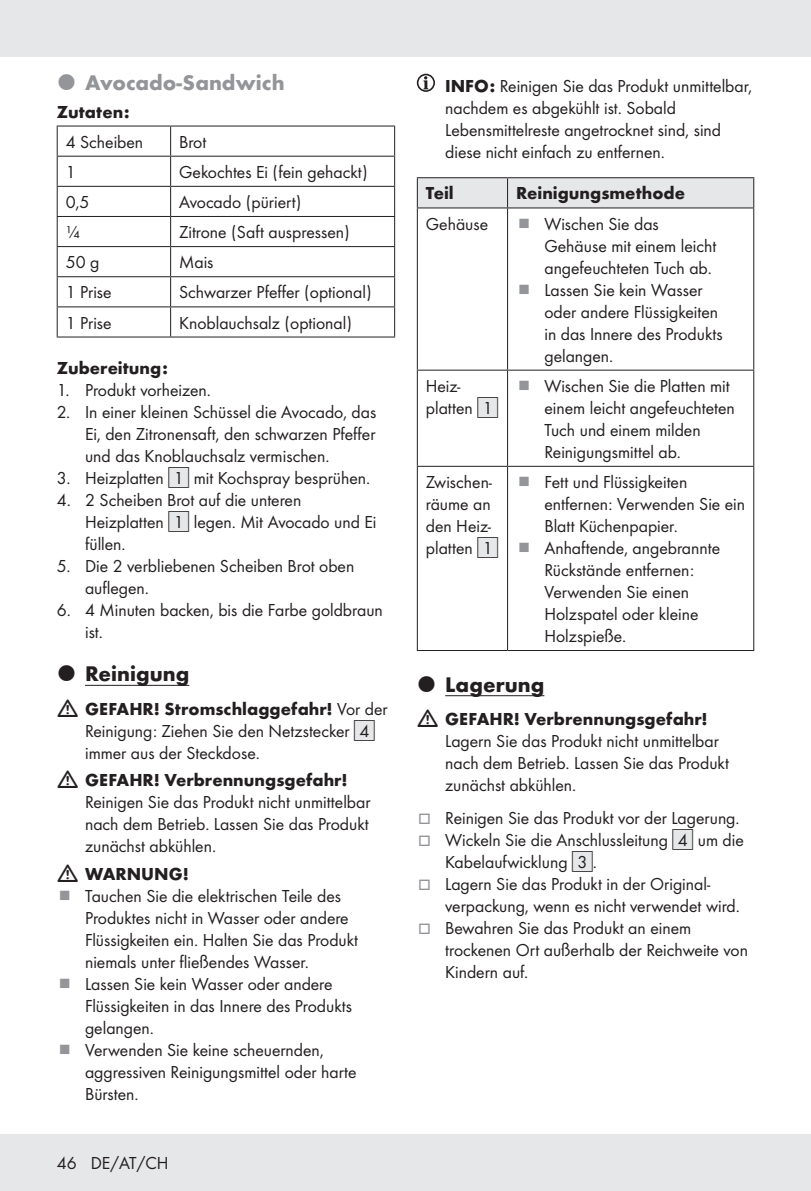
<style>
.page{position:relative;width:811px;height:1191px;background:#fff}
.page>*{position:absolute;margin:0;border:0;box-sizing:border-box;transform-origin:0 0}
.t1{font:700 22px "Futura";color:#231f20}
.t2{font:700 22px "Futura";color:#939598}
.Indent_SB{font:18px/22px "Futura Boo";color:#231f20}
.Body{font:18px/22px "Futura Boo";color:#231f20}
.Headline__Table{font:700 18px "Futura";color:#231f20}
.Headline-03_SB{font:700 18px "Futura";color:#231f20}
.Headline-03{font:700 18px "Futura";letter-spacing:.005em;color:#231f20}
.s1{font-family:"IMP Lidl Num Box";font-size:15.8px;color:#e6e7e9}
.s2{font-family:"IMP Lidl Num Box";font-size:15.8px}
.s3{font-family:"Futura";font-weight:700}
.s4{color:#939598}
</style>
<div class="page">
<div style="left:0;top:1134px;width:811px;height:57px;background:#e6e7e9"></div>
<div style="left:0;top:0;width:811px;height:57px;background:#e6e7e9"></div>
<hr style="left:85px;top:685px;width:104px;height:1px;background:#231f20">
<hr style="left:57px;top:125px;width:114px;height:1px;background:#231f20">
<hr style="left:57px;top:126px;width:1px;height:30px;background:#231f20">
<hr style="left:171px;top:125px;width:224px;height:1px;background:#231f20">
<hr style="left:170px;top:126px;width:1px;height:30px;background:#231f20">
<hr style="left:394px;top:126px;width:1px;height:30px;background:#231f20">
<hr style="left:57px;top:156px;width:114px;height:1px;background:#231f20">
<hr style="left:171px;top:156px;width:224px;height:1px;background:#231f20">
<hr style="left:57px;top:186px;width:114px;height:1px;background:#231f20">
<hr style="left:171px;top:186px;width:224px;height:1px;background:#231f20">
<hr style="left:57px;top:216px;width:114px;height:1px;background:#231f20">
<hr style="left:171px;top:216px;width:224px;height:1px;background:#231f20">
<hr style="left:57px;top:246px;width:114px;height:1px;background:#231f20">
<hr style="left:171px;top:246px;width:224px;height:1px;background:#231f20">
<hr style="left:57px;top:276px;width:114px;height:1px;background:#231f20">
<hr style="left:171px;top:276px;width:224px;height:1px;background:#231f20">
<hr style="left:57px;top:306px;width:114px;height:1px;background:#231f20">
<svg style="left:57px;top:157px;width:1px;height:179px"></svg>
<hr style="left:171px;top:306px;width:224px;height:1px;background:#231f20">
<svg style="left:170px;top:157px;width:1px;height:179px"></svg>
<svg style="left:394px;top:157px;width:1px;height:179px"></svg>
<hr style="left:57px;top:336px;width:114px;height:1px;background:#231f20">
<hr style="left:171px;top:336px;width:224px;height:1px;background:#231f20">
<hr style="left:445px;top:695px;width:99px;height:1px;background:#231f20">
<div style="left:417px;top:74px;width:18px;height:18px;border:2px solid #231f20;border-radius:50%"></div>
<svg style="left:423px;top:76px;width:5px;height:13px"></svg>
<hr style="left:417px;top:177px;width:90px;height:1px;background:#231f20">
<hr style="left:507px;top:177px;width:247px;height:1px;background:#231f20">
<div style="left:417px;top:178px;width:337px;height:29px;background:#e6e7e9"></div>
<hr style="left:417px;top:207px;width:90px;height:1px;background:#231f20">
<hr style="left:417px;top:208px;width:1px;height:162px;background:#231f20">
<hr style="left:507px;top:207px;width:247px;height:1px;background:#231f20">
<hr style="left:507px;top:208px;width:1px;height:162px;background:#231f20">
<hr style="left:753px;top:208px;width:1px;height:162px;background:#231f20">
<hr style="left:417px;top:370px;width:90px;height:1px;background:#231f20">
<hr style="left:417px;top:371px;width:1px;height:95px;background:#231f20">
<hr style="left:507px;top:370px;width:247px;height:1px;background:#231f20">
<hr style="left:507px;top:371px;width:1px;height:95px;background:#231f20">
<hr style="left:753px;top:371px;width:1px;height:95px;background:#231f20">
<hr style="left:417px;top:466px;width:90px;height:1px;background:#231f20">
<hr style="left:417px;top:467px;width:1px;height:183px;background:#231f20">
<hr style="left:507px;top:466px;width:247px;height:1px;background:#231f20">
<hr style="left:507px;top:467px;width:1px;height:183px;background:#231f20">
<hr style="left:753px;top:467px;width:1px;height:183px;background:#231f20">
<hr style="left:417px;top:650px;width:90px;height:1px;background:#231f20">
<hr style="left:507px;top:650px;width:247px;height:1px;background:#231f20">
<p class="t2" style="left:85px;top:66px;width:201px">Avocado-Sandwich</p>
<p class="Headline-03" style="left:57px;top:98px;width:74px">Zutaten:</p>
<p class="Body" style="left:66px;top:130px;width:79px">4 Scheiben</p>
<p class="Body" style="left:179px;top:130px;width:29px">Brot</p>
<p class="Body" style="left:66px;top:160px;width:11px">1</p>
<p class="Body" style="left:179px;top:160px;width:190px">Gekochtes Ei (fein gehackt)</p>
<p class="Body" style="left:66px;top:190px;width:25px">0,5</p>
<p class="Body" style="left:179px;top:190px;width:124px">Avocado (püriert)</p>
<p class="Body" style="left:66px;top:220px;width:17px">¼</p>
<p class="Body" style="left:179px;top:220px;width:172px">Zitrone (Saft auspressen)</p>
<p class="Body" style="left:66px;top:250px;width:35px">50 g</p>
<p class="Body" style="left:179px;top:250px;width:36px">Mais</p>
<p class="Body" style="left:66px;top:280px;width:48px">1 Prise</p>
<p class="Body" style="left:179px;top:280px;width:194px">Schwarzer Pfeffer (optional)</p>
<p class="Body" style="left:66px;top:310px;width:48px">1 Prise</p>
<p class="Body" style="left:179px;top:310px;width:174px">Knoblauchsalz (optional)</p>
<p class="Headline-03_SB" style="left:57px;top:355px;width:113px">Zubereitung:</p>
<p class="Indent_SB" style="left:57px;top:378px;width:153px">1. Produkt vorheizen.</p>
<p class="Indent_SB" style="left:85px;top:400px;width:293px;text-align:justify;text-indent:-28px">2. In einer kleinen Schüssel die Avocado, das Ei, den Zitronensaft, den schwarzen Pfeffer und das Knoblauchsalz vermischen.</p>
<p class="Indent_SB" style="left:57px;top:466px;width:313px">3. Heizplatten <span class="s1">[</span><span class="s2">1]</span> mit Kochspray besprühen.</p>
<p class="Indent_SB" style="left:85px;top:488px;width:293px;text-indent:-28px">4. 2 Scheiben Brot auf die unteren<br>Heizplatten <span class="s1">[</span><span class="s2">1]</span> legen. Mit Avocado und Ei füllen.</p>
<p class="Indent_SB" style="left:85px;top:554px;width:271px;text-indent:-28px">5. Die 2 verbliebenen Scheiben Brot oben auflegen.</p>
<p class="Indent_SB" style="left:85px;top:598px;width:299px;text-indent:-28px">6. 4 Minuten backen, bis die Farbe goldbraun ist.</p>
<p class="t1" style="left:85px;top:658px;width:106px">Reinigung</p>
<p class="Indent_SB" style="left:85px;top:696px;width:304px"><span class="s3">GEFAHR! Stromschlaggefahr!</span> Vor der<br>Reinigung: Ziehen Sie den Netzstecker <span class="s1">[</span><span class="s2">4] </span>immer aus der Steckdose.</p>
<p class="Indent_SB" style="left:85px;top:768px;width:287px"><span class="s3">GEFAHR! Verbrennungsgefahr!<br></span>Reinigen Sie das Produkt nicht unmittelbar nach dem Betrieb. Lassen Sie das Produkt zunächst abkühlen.</p>
<p class="Headline__Table" style="left:85px;top:860px;width:105px">WARNUNG!</p>
<p class="Indent_SB" style="left:85px;top:884px;width:275px">Tauchen Sie die elektrischen Teile des Produktes nicht in Wasser oder andere Flüssigkeiten ein. Halten Sie das Produkt niemals unter fließendes Wasser.</p>
<p class="Indent_SB" style="left:85px;top:972px;width:268px">Lassen Sie kein Wasser oder andere<br>Flüssigkeiten in das Innere des Produkts gelangen.</p>
<p class="Indent_SB" style="left:85px;top:1038px;width:273px">Verwenden Sie keine scheuernden, aggressiven Reinigungsmittel oder harte<br>Bürsten.</p>
<p class="Indent_SB" style="left:57px;top:1151px;width:113px">46 DE/AT/CH</p>
<p class="Indent_SB" style="left:445px;top:74px;width:308px"><span class="s3">INFO:</span> Reinigen Sie das Produkt unmittelbar, nachdem es abgekühlt ist. Sobald Lebensmittelreste angetrocknet sind, sind diese nicht einfach zu entfernen.</p>
<p class="Headline__Table" style="left:426px;top:180px;width:29px">Teil</p>
<p class="Headline__Table" style="left:516px;top:180px;width:170px">Reinigungsmethode</p>
<p class="Body" style="left:426px;top:212px;width:64px">Gehäuse</p>
<p class="Indent_SB" style="left:544px;top:212px;width:173px">Wischen Sie das<br>Gehäuse mit einem leicht angefeuchteten Tuch ab.</p>
<p class="Indent_SB" style="left:544px;top:278px;width:180px">Lassen Sie kein Wasser oder andere Flüssigkeiten in das Innere des Produkts gelangen.</p>
<p class="Body" style="left:426px;top:374px;width:74px">Heiz&shy;platten <span class="s1">[</span><span class="s2">1]</span></p>
<p class="Indent_SB" style="left:544px;top:374px;width:192px">Wischen Sie die Platten mit einem leicht angefeuchteten<br>Tuch und einem milden<br>Reinigungsmittel ab.</p>
<p class="Body" style="left:426px;top:470px;width:74px">Zwischen&shy;räume an den Heiz&shy;platten <span class="s1">[</span><span class="s2">1]</span></p>
<p class="Indent_SB" style="left:544px;top:470px;width:202px">Fett und Flüssigkeiten entfernen: Verwenden Sie ein<br>Blatt Küchenpapier.</p>
<p class="Indent_SB" style="left:544px;top:536px;width:177px">Anhaftende, angebrannte<br>Rückstände entfernen:<br>Verwenden Sie einen<br>Holzspatel oder kleine<br>Holzspieße.</p>
<p class="t1" style="left:445px;top:668px;width:101px">Lagerung</p>
<p class="Indent_SB" style="left:445px;top:707px;width:285px"><span class="s3">GEFAHR! Verbrennungsgefahr!<br></span>Lagern Sie das Produkt nicht unmittelbar nach dem Betrieb. Lassen Sie das Produkt zunächst abkühlen.</p>
<p class="Indent_SB" style="left:418px;top:806px;width:320px"><span class="s4">□</span> Reinigen Sie das Produkt vor der Lagerung.</p>
<p class="Indent_SB" style="left:445px;top:828px;width:300px;text-indent:-27px"><span class="s4">□</span> Wickeln Sie die Anschlussleitung <span class="s1">[</span><span class="s2">4]</span> um die<br>Kabelaufwicklung <span class="s1">[</span><span class="s2">3]</span>.</p>
<p class="Indent_SB" style="left:445px;top:872px;width:294px;text-indent:-27px"><span class="s4">□</span> Lagern Sie das Produkt in der Original&shy;verpackung, wenn es nicht verwendet wird.</p>
<p class="Indent_SB" style="left:445px;top:916px;width:304px;text-indent:-27px"><span class="s4">□</span> Bewahren Sie das Produkt an einem trockenen Ort außerhalb der Reichweite von<br>Kindern auf.</p>
</div>
